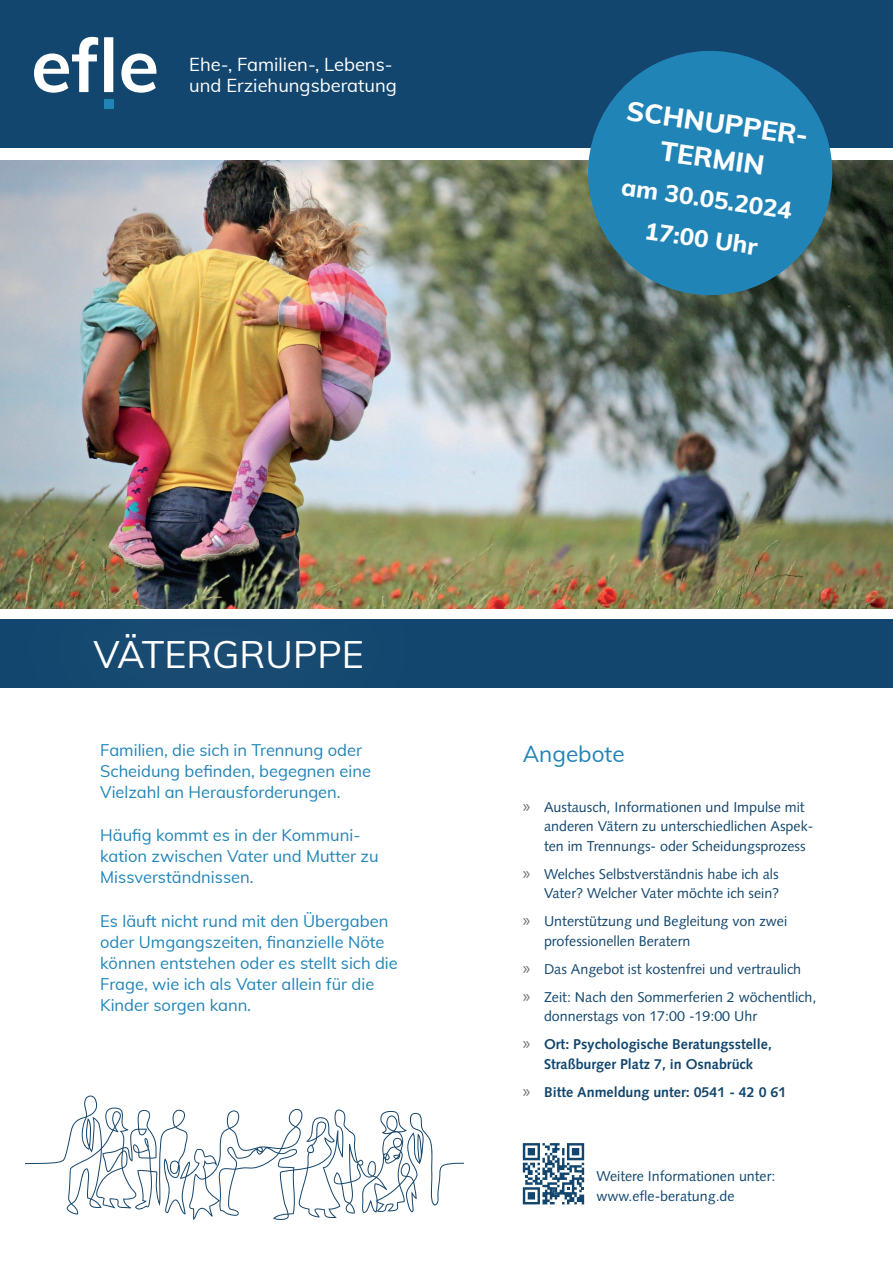
<style>
.page{position:relative;width:893px;height:1263px;background:#fff}
.page>*{position:absolute;margin:0;border:0;box-sizing:border-box;transform-origin:0 0}
.t1{font:37.5px "Muli";color:#fff}
.t2{font:800 27.3px/35.4px "Muli";color:#fff;text-align:center}
.t3{font:800 24.15px/40.2px "Muli";color:#fff;text-align:center}
.t4{font:22.5px "Muli";color:#2184b7}
.t5{font:18.3px/21.6px "Muli";color:#fff}
.t6{font:16.5px/21px "Muli";color:#2184b7}
.t7{font:14.25px/19.5px "Syntax LT Std";color:#12466e}
.t8{font:700 14.25px/28px "Syntax LT Std";color:#12466e;text-align:center}
.s1{font-family:"Myriad Pro";font-size:18px;color:#6c6d70}
.s2{font-weight:400}
.s3{font-family:"Myriad Pro";font-weight:400;font-size:18px;color:#6c6d70}
</style>
<div class="page">
<svg style="left:26px;top:1095px;width:437px;height:125px"></svg>
<img style="left:0;top:160px;width:893px;height:448px">
<div style="left:0;top:0;width:893px;height:148px;background:#12466e"></div>
<div style="left:0;top:619px;width:893px;height:68px;background:#12466e"></div>
<svg style="left:34px;top:37px;width:122px;height:56px"></svg>
<div style="left:104px;top:99px;width:9px;height:9px;background:#2184b7"></div>
<div style="left:0;top:514px;width:452px;height:271px;background:#fff;opacity:.75"></div>
<svg style="left:586px;top:50px;width:249px;height:247px;fill:#2184b7"></svg>
<svg style="left:523px;top:1143px;width:61px;height:61px"></svg>
<p class="t5" style="left:189px;top:52px;width:209px">Ehe-, Familien-, Lebens&shy;und Erziehungsberatung</p>
<h2 class="t2" style="left:629px;top:91px;width:186px;rotate:8deg">SCHNUPPER-<br>TERMIN</h2>
<h3 class="t3" style="left:624px;top:166px;width:174px;rotate:8deg">am 30.05.2024<br>17:00 Uhr</h3>
<h1 class="t1" style="left:94px;top:627px;width:272px">VÄTERGRUPPE</h1>
<p class="t6" style="left:100px;top:739px;width:272px">Familien, die sich in Trennung oder<br>Scheidung befinden, begegnen eine<br>Vielzahl an Herausforderungen.</p>
<p class="t6" style="left:100px;top:824px;width:280px">Häufig kommt es in der Kommuni&shy;kation zwischen Vater und Mutter zu<br>Missverständnissen.</p>
<p class="t6" style="left:100px;top:909px;width:299px">Es läuft nicht rund mit den Übergaben oder Umgangszeiten, finanzielle Nöte können entstehen oder es stellt sich die Frage, wie ich als Vater allein für die Kinder sorgen kann.</p>
<h3 class="t4" style="left:523px;top:738px;width:103px">Angebote</h3>
<p class="t7" style="left:544px;top:797px;width:271px;text-indent:-21px"><span class="s1">»</span> Austausch, Informationen und Impulse mit anderen Vätern zu unterschiedlichen Aspek&shy;ten im Trennungs- oder Scheidungsprozess</p>
<p class="t7" style="left:523px;top:864px;width:258px;text-align:right"><span class="s1">»</span> Welches Selbstverständnis habe ich als<br>Vater? Welcher Vater möchte ich sein?</p>
<p class="t7" style="left:544px;top:912px;width:245px;text-indent:-21px"><span class="s1">»</span> Unterstützung und Begleitung von zwei professionellen Beratern</p>
<p class="t7" style="left:523px;top:955px;width:295px;line-height:28px"><span class="s1">»</span> Das Angebot ist kostenfrei und vertraulich<br><span class="s1">»</span> Zeit: Nach den Sommerferien 2 wöchentlich,</p>
<p class="t8" style="left:523px;top:1002px;width:251px"><span class="s2">donnerstags von 17:00 -19:00 Uhr<br></span><span class="s3">»</span> Ort: Psychologische Beratungsstelle,</p>
<p class="t8" style="left:523px;top:1050px;width:265px;text-align:left;text-indent:21px">Straßburger Platz 7, in Osnabrück<br><span class="s3">»</span> Bitte Anmeldung unter: 0541 - 42 0 61</p>
<p class="t7" style="left:596px;top:1167px;width:181px">Weitere Informationen unter: www.efle-beratung.de</p>
</div>
